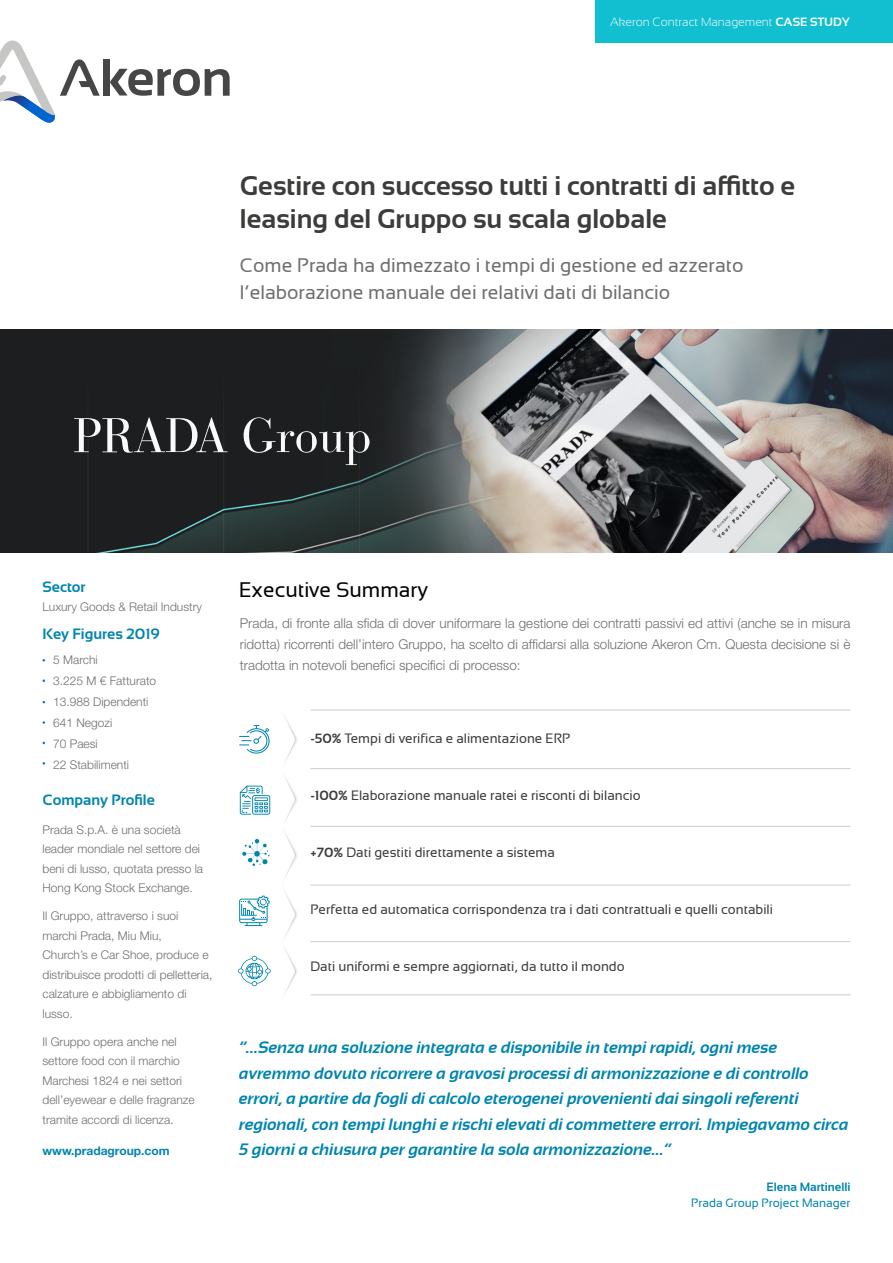
<style>
.page{position:relative;width:893px;height:1263px;background:#fff}
.page>*{position:absolute;margin:0;border:0;box-sizing:border-box;transform-origin:0 0}
.t1{font:700 27px/32.4px "Sansation";color:#3c3c3b}
.t2{font:21px "Sansation";color:#000}
.t3{font:19.5px/27px "Sansation";color:#706f6f}
.t4{font:italic 700 16.5px/25.5px "Sansation";color:#0085af}
.t5{font:700 15px "Sansation";color:#0085af}
.t6{font:300 13.5px/21px "Helvetica Neue LT Std";color:#706f6f;text-align:justify}
.t7{font:13.5px "Sansation";color:#3c3c3b}
.t8{font:300 12px/19.5px "Helvetica Neue LT Std";color:#706f6f}
.t9{font:300 12px "Sansation";color:#fff}
.t10{font:12px "Sansation";color:#0085af}
.t11{font:700 12px "Helvetica Neue LT Std";color:#0085af}
.t12{font:700 12px "Sansation";color:#0085af}
.s1{font-weight:700}
.s2{font-weight:700;font-size:13.35px}
</style>
<div class="page">
<img style="left:285px;top:717px;width:12px;height:104px">
<img style="left:285px;top:833px;width:12px;height:104px">
<img style="left:285px;top:949px;width:12px;height:44px">
<svg style="left:239px;top:725px;width:31px;height:29px"></svg>
<hr style="left:310px;top:768px;width:540px;height:1px;background:#ccc">
<hr style="left:310px;top:710px;width:540px;height:1px;background:#ccc">
<hr style="left:310px;top:994px;width:540px;height:1px;background:#ccc">
<hr style="left:310px;top:826px;width:540px;height:1px;background:#ccc">
<hr style="left:310px;top:885px;width:540px;height:1px;background:#ccc">
<hr style="left:310px;top:941px;width:540px;height:1px;background:#ccc">
<svg style="left:240px;top:786px;width:30px;height:29px"></svg>
<svg style="left:242px;top:839px;width:28px;height:27px"></svg>
<svg style="left:239px;top:896px;width:31px;height:30px"></svg>
<svg style="left:238px;top:956px;width:33px;height:30px"></svg>
<div style="left:595px;top:0;width:298px;height:43px;background:#12bfd1"></div>
<img style="left:0;top:330px;width:893px;height:223px">
<div style="left:103px;top:59px;width:6px;height:37px;background:#464646"></div>
<svg style="left:110px;top:69px;width:120px;height:27px"></svg>
<svg style="left:0;top:41px;width:100px;height:82px"></svg>
<svg style="left:74px;top:417px;width:153px;height:36px"></svg>
<svg style="left:244px;top:417px;width:126px;height:48px;background:#3e3f41"></svg>
<p class="t9" style="left:610px;top:15px;width:241px">Akeron Contract Management <span class="s1">CASE STUDY</span></p>
<h1 class="t1" style="left:240px;top:170px;width:557px">Gestire con successo tutti i contratti di affitto e leasing del Gruppo su scala globale</h1>
<h3 class="t3" style="left:240px;top:251px;width:505px">Come Prada ha dimezzato i tempi di gestione ed azzerato l’elaborazione manuale dei relativi dati di bilancio</h3>
<p class="t5" style="left:43px;top:579px;width:45px">Sector</p>
<p class="t5" style="left:43px;top:625px;width:119px">Key Figures 2019</p>
<p class="t8" style="left:53px;top:649px;width:105px;line-height:21px">5 Marchi<br>3.225 M € Fatturato<br>13.988 Dipendenti<br>641 Negozi<br>70 Paesi<br>22 Stabilimenti</p>
<p class="t8" style="left:43px;top:596px;width:161px">Luxury Goods &amp; Retail Industry</p>
<p class="t5" style="left:43px;top:791px;width:114px">Company Profile</p>
<p class="t8" style="left:43px;top:820px;width:162px">Prada S.p.A. è una società leader mondiale nel settore dei beni di lusso, quotata presso la<br>Hong Kong Stock Exchange.</p>
<p class="t8" style="left:43px;top:906px;width:172px">Il Gruppo, attraverso i suoi marchi Prada, Miu Miu,<br>Church’s e Car Shoe, produce e distribuisce prodotti di pelletteria, calzature e abbigliamento di lusso.</p>
<p class="t8" style="left:43px;top:1032px;width:154px">Il Gruppo opera anche nel settore food con il marchio<br>Marchesi 1824 e nei settori dell’eyewear e delle fragranze tramite accordi di licenza.</p>
<p class="t11" style="left:43px;top:1144px;width:129px">www.pradagroup.com</p>
<h2 class="t2" style="left:239px;top:578px;width:191px">Executive Summary</h2>
<p class="t6" style="left:240px;top:612px;width:612px">Prada, di fronte alla sfida di dover uniformare la gestione dei contratti passivi ed attivi (anche se in misura ridotta) ricorrenti dell’intero Gruppo, ha scelto di affidarsi alla soluzione Akeron Cm. Questa decisione si è tradotta in notevoli benefici specifici di processo:</p>
<p class="t7" style="left:310px;top:731px;width:261px"><span class="s2">-50%</span> Tempi di verifica e alimentazione ERP</p>
<p class="t7" style="left:310px;top:788px;width:332px"><span class="s2">-100%</span> Elaborazione manuale ratei e risconti di bilancio</p>
<p class="t7" style="left:310px;top:845px;width:246px"><span class="s2">+70%</span> Dati gestiti direttamente a sistema</p>
<p class="t7" style="left:310px;top:902px;width:464px">Perfetta ed automatica corrispondenza tra i dati contrattuali e quelli contabili</p>
<p class="t7" style="left:310px;top:959px;width:316px">Dati uniformi e sempre aggiornati, da tutto il mondo</p>
<p class="t4" style="left:239px;top:1035px;width:611px">“…Senza una soluzione integrata e disponibile in tempi rapidi, ogni mese avremmo dovuto ricorrere a gravosi processi di armonizzazione e di controllo errori, a partire da fogli di calcolo eterogenei provenienti dai singoli referenti regionali, con tempi lunghi e rischi elevati di commettere errori. Impiegavamo circa 5 giorni a chiusura per garantire la sola armonizzazione…”</p>
<p class="t12" style="left:766px;top:1180px;width:85px">Elena Martinelli</p>
<p class="t10" style="left:691px;top:1196px;width:161px">Prada Group Project Manager</p>
</div>
